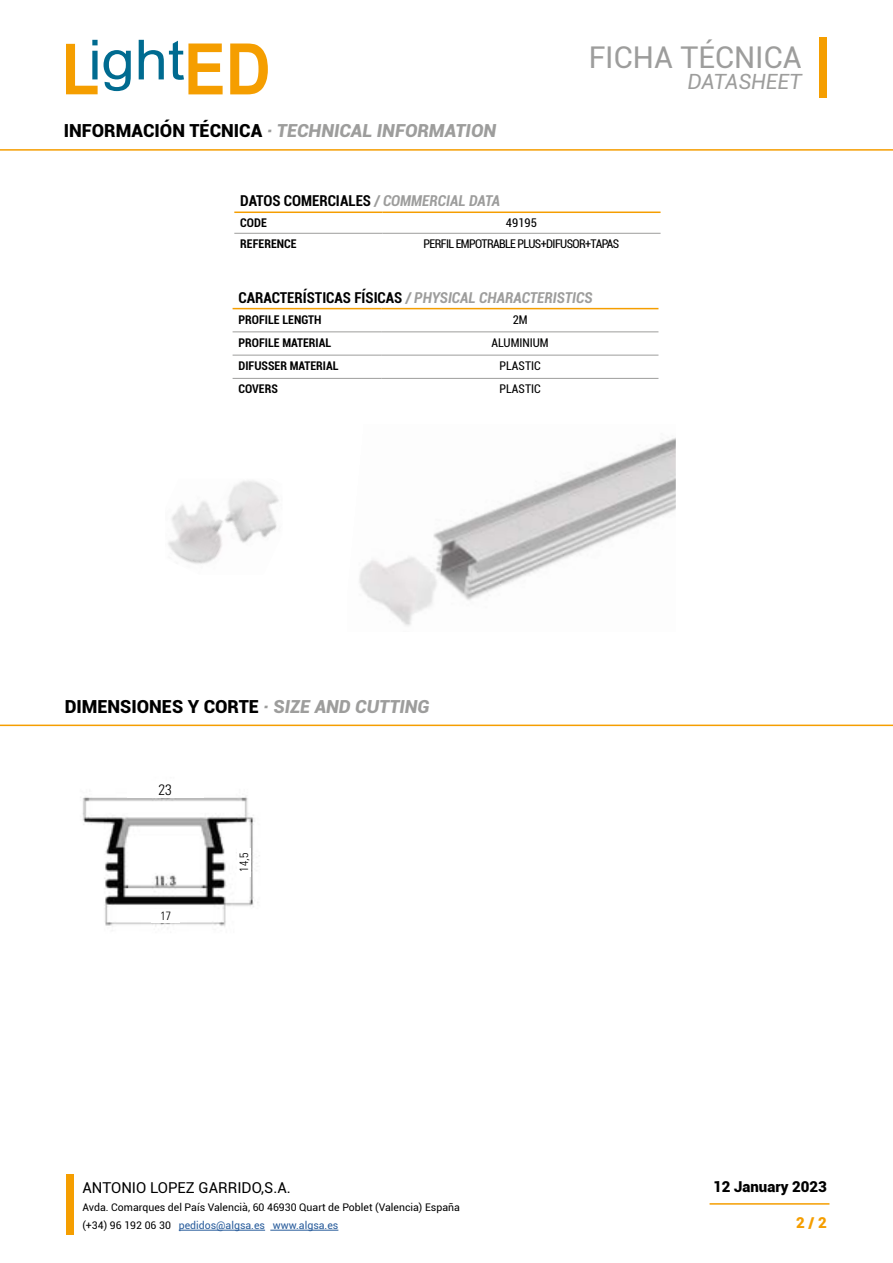
<style>
.page{position:relative;width:893px;height:1263px;background:#fff}
.page>*{position:absolute;margin:0;border:0;box-sizing:border-box;transform-origin:0 0}
.t1{font:30px "Roboto";color:#9d9d9c}
.t2{font:italic 21px "Roboto";color:#9d9d9c}
.t3{font:italic 900 18px "Roboto";color:#9d9d9c}
.t4{font:900 18px "Roboto";color:#000}
.t5{font:italic 700 condensed 15px "Roboto";color:#9d9d9c}
.t6{font:700 condensed 15px "Roboto";color:#000}
.t7{font:15px "Roboto";color:#000}
.t8{font:900 15px "Roboto";color:#000}
.t9{font:900 15px "Roboto";color:#f59e00}
.t10{font:300 condensed 15px "Univers LT Std";color:#000}
.t11{font:700 condensed 12px "Roboto";color:#000}
.t12{font:condensed 12px "Roboto";letter-spacing:-.05em;color:#000}
.t13{font:condensed 12px "Roboto";color:#000}
.t14{font:300 condensed 12px "Univers LT Std";color:#000}
.t15{font:10.5px/18px "Roboto";color:#000}
.s1{font-style:normal;color:#000}
.s2{font-style:italic;color:#9d9d9c}
.s3{color:#275b9b}
</style>
<div class="page">
<svg style="left:66px;top:40px;width:32px;height:54px"></svg>
<svg style="left:104px;top:50px;width:27px;height:41px"></svg>
<svg style="left:139px;top:40px;width:84px;height:54px"></svg>
<svg style="left:230px;top:44px;width:38px;height:50px"></svg>
<hr style="left:179px;top:1230px;width:86px;height:1px;background:#275b9b">
<hr style="left:270px;top:1230px;width:68px;height:1px;background:#275b9b">
<div style="left:819px;top:37px;width:8px;height:60px;background:#f59e00"></div>
<div style="left:66px;top:1175px;width:8px;height:60px;background:#f59e00"></div>
<hr style="left:710px;top:1203px;width:119px;height:2px;background:#f59e00">
<hr style="left:233px;top:331px;width:149px;height:1px;background:#9d9d9c">
<hr style="left:382px;top:331px;width:276px;height:1px;background:#9d9d9c">
<hr style="left:233px;top:355px;width:149px;height:1px;background:#9d9d9c">
<hr style="left:382px;top:355px;width:276px;height:1px;background:#9d9d9c">
<hr style="left:233px;top:378px;width:149px;height:1px;background:#9d9d9c">
<hr style="left:382px;top:378px;width:276px;height:1px;background:#9d9d9c">
<hr style="left:233px;top:308px;width:149px;height:1px;background:#f59e00">
<hr style="left:382px;top:308px;width:276px;height:1px;background:#f59e00">
<hr style="left:234px;top:212px;width:148px;height:1px;background:#f59e00">
<hr style="left:382px;top:212px;width:279px;height:1px;background:#f59e00">
<hr style="left:234px;top:233px;width:148px;height:1px;background:#9d9d9c">
<hr style="left:382px;top:233px;width:279px;height:1px;background:#9d9d9c">
<hr style="left:0;top:149px;width:893px;height:2px;background:#f59e00">
<hr style="left:0;top:725px;width:893px;height:1px;background:#f59e00">
<img style="left:359px;top:437px;width:317px;height:189px">
<img style="left:168px;top:480px;width:111px;height:84px">
<img style="left:82px;top:797px;width:178px;height:130px">
<div style="left:127px;top:781px;width:76px;height:17px;background:#fff"></div>
<div style="left:151px;top:909px;width:29px;height:13px;background:#fff"></div>
<div style="left:237px;top:848px;width:13px;height:29px;background:#fff"></div>
<h3 class="t3" style="left:64px;top:118px;width:434px"><span class="s1">INFORMACIÓN TÉCNICA</span> · TECHNICAL INFORMATION</h3>
<h1 class="t1" style="left:589px;top:36px;width:214px">FICHA TÉCNICA</h1>
<h2 class="t2" style="left:687px;top:67px;width:116px">DATASHEET</h2>
<h3 class="t6" style="left:240px;top:190px;width:261px">DATOS COMERCIALES <span class="s2">/ COMMERCIAL DATA</span></h3>
<p class="t11" style="left:240px;top:215px;width:28px">CODE</p>
<p class="t12" style="left:506px;top:215px;width:32px">49195</p>
<p class="t11" style="left:240px;top:236px;width:58px">REFERENCE</p>
<p class="t12" style="left:424px;top:236px;width:197px">PERFIL EMPOTRABLE PLUS+DIFUSOR+TAPAS</p>
<h3 class="t5" style="left:239px;top:287px;width:355px"><span class="s1">CARACTERÍSTICAS FÍSICAS</span> / PHYSICAL CHARACTERISTICS</h3>
<p class="t11" style="left:239px;top:311px;width:85px">PROFILE LENGTH</p>
<p class="t12" style="left:513px;top:311px;width:16px">2M</p>
<p class="t11" style="left:239px;top:334px;width:94px">PROFILE MATERIAL</p>
<p class="t13" style="left:491px;top:334px;width:59px">ALUMINIUM</p>
<p class="t11" style="left:239px;top:357px;width:102px">DIFUSSER MATERIAL</p>
<p class="t13" style="left:499px;top:357px;width:43px">PLASTIC</p>
<p class="t11" style="left:239px;top:381px;width:41px">COVERS</p>
<p class="t13" style="left:499px;top:381px;width:43px">PLASTIC</p>
<h3 class="t4" style="left:65px;top:694px;width:366px">DIMENSIONES Y CORTE <span class="s2">· SIZE AND CUTTING</span></h3>
<h3 class="t10" style="left:159px;top:781px;width:15px">23</h3>
<p class="t14" style="left:160px;top:908px;width:12px">17</p>
<p class="t14" style="left:237px;top:872px;width:20px;rotate:-90deg">14,5</p>
<h3 class="t7" style="left:82px;top:1177px;width:210px">ANTONIO LOPEZ GARRIDO,S.A.</h3>
<p class="t15" style="left:82px;top:1198px;width:379px">Avda. Comarques del País Valencià, 60 46930 Quart de Poblet (Valencia) España (+34) 96 192 06 30 <span class="s3">pedidos@algsa.es www.algsa.es</span></p>
<h3 class="t8" style="left:713px;top:1176px;width:115px">12 January 2023</h3>
<h3 class="t9" style="left:796px;top:1212px;width:32px">2 / 2</h3>
</div>
